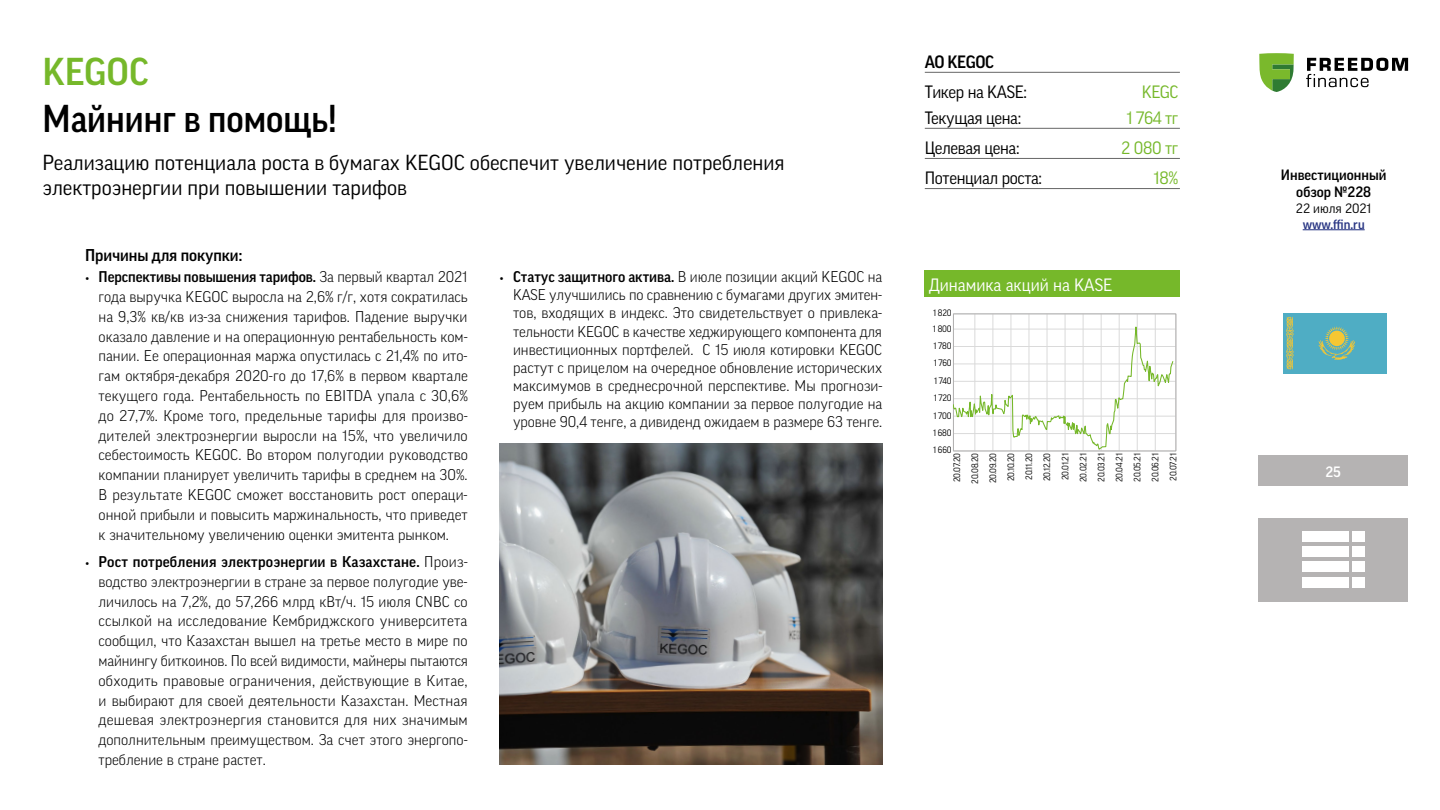
<style>
.page{position:relative;width:1440px;height:810px;background:#fff}
.page>*{position:absolute;margin:0;border:0;box-sizing:border-box;transform-origin:0 0}
.t1{font:500 37.5px "Good Pro";color:#000;scale:.95 1}
.t2{font:500 37.5px "Good Pro";color:#76b82a}
.t3{font:21px/25.2px "Good Pro";color:#000}
.t4{font:17.25px "Good Pro";letter-spacing:-.02em;color:#000}
.t5{font:17.25px "Good Pro";letter-spacing:-.02em;color:#76b82a}
.t6{font:17.25px "Good Pro";color:#fff}
.t7{font:500 17.25px "Good Pro";letter-spacing:-.02em;color:#000}
.t8{font:500 16.5px "Good Pro";letter-spacing:-.005em;color:#000}
.t9{font:300 15px/19.8px "Good Pro";color:#000;text-align:justify}
.t10{font:500 14.48px/17.4px "Good Pro";color:#000;text-align:center}
.t11{font:500 14.48px "Good Pro";color:#fff}
.t12{font:500 13.05px "Good Pro";color:#283583}
.t13{font:13.05px "Good Pro";color:#000}
.t14{font:9px/18.1px "Good Pro";letter-spacing:-.02em;color:#000;text-align:justify;scale:.94 1}
.s1{font-family:"Minion Pro";font-weight:400}
.s2{font-weight:500}
</style>
<div class="page">
<hr style="left:1303px;top:229px;width:62px;height:1px;background:#283583">
<div style="left:1258px;top:456px;width:150px;height:30px;background:#b5b3b3"></div>
<div style="left:1259px;top:518px;width:149px;height:83px;background:#b5b3b3"></div>
<div style="left:1302px;top:531px;width:46px;height:11px;background:#fff"></div>
<div style="left:1352px;top:531px;width:13px;height:11px;background:#fff"></div>
<div style="left:1302px;top:547px;width:46px;height:10px;background:#fff"></div>
<div style="left:1352px;top:547px;width:13px;height:10px;background:#fff"></div>
<div style="left:1302px;top:562px;width:46px;height:10px;background:#fff"></div>
<div style="left:1352px;top:562px;width:13px;height:10px;background:#fff"></div>
<div style="left:1302px;top:577px;width:46px;height:11px;background:#fff"></div>
<div style="left:1352px;top:577px;width:13px;height:11px;background:#fff"></div>
<svg style="left:1259px;top:53px;width:35px;height:39px"></svg>
<svg style="left:1306px;top:58px;width:102px;height:29px"></svg>
<hr style="left:925px;top:72px;width:255px;height:1px;background:#666">
<hr style="left:925px;top:128px;width:255px;height:1px;background:#666">
<hr style="left:925px;top:158px;width:255px;height:1px;background:#666">
<hr style="left:925px;top:188px;width:255px;height:1px;background:#666">
<img style="left:500px;top:444px;width:382px;height:321px">
<div style="left:1283px;top:313px;width:103px;height:60px;background:#4fadc4"></div>
<svg style="left:1286px;top:317px;width:8px;height:52px"></svg>
<svg style="left:1318px;top:326px;width:37px;height:34px"></svg>
<div style="left:925px;top:270px;width:255px;height:27px;background:#76b82a"></div>
<hr style="left:1176px;top:314px;width:1px;height:137px;background:#dadada">
<hr style="left:953px;top:451px;width:223px;height:1px;background:#dadada">
<svg style="left:953px;top:314px;width:221px;height:137px"></svg>
<h1 class="t2" style="left:43px;top:50px;width:108px">KEGOC</h1>
<h1 class="t1" style="left:43px;top:97px;width:311px">Майнинг в помощь!</h1>
<h2 class="t3" style="left:43px;top:150px;width:744px">Реализацию потенциала роста в бумагах KEGOC обеспечит увеличение потребления электроэнергии при повышении тарифов</h2>
<p class="t8" style="left:85px;top:246px;width:159px">Причины для покупки:</p>
<p class="t7" style="left:925px;top:52px;width:71px">АО KEGOC</p>
<p class="t4" style="left:925px;top:82px;width:104px">Тикер на KASE:</p>
<p class="t5" style="left:1142px;top:82px;width:38px">KEGC</p>
<p class="t4" style="left:925px;top:108px;width:98px">Текущая цена:</p>
<p class="t5" style="left:1127px;top:108px;width:53px">1 764 тг</p>
<p class="t4" style="left:925px;top:138px;width:96px">Целевая цена:</p>
<p class="t5" style="left:1121px;top:138px;width:58px">2 080 тг</p>
<p class="t4" style="left:925px;top:168px;width:119px">Потенциал роста:</p>
<p class="t5" style="left:1154px;top:168px;width:26px">18%</p>
<p class="t9" style="left:99px;top:267px;width:371px;text-indent:-14px"><span class="s1">•</span> <span class="s2">Перспективы повышения тарифов.</span> За первый квартал 2021 года выручка KEGOC выросла на 2,6% г/г, хотя сократилась на 9,3% кв/кв из-за снижения тарифов. Падение выручки оказало давление и на операционную рентабельность ком&shy;пании. Ее операционная маржа опустилась с 21,4% по ито&shy;гам октября-декабря 2020-го до 17,6% в первом квартале текущего года. Рентабельность по EBITDA упала с 30,6% до 27,7%. Кроме того, предельные тарифы для произво&shy;дителей электроэнергии выросли на 15%, что увеличило себестоимость KEGOC. Во втором полугодии руководство компании планирует увеличить тарифы в среднем на 30%.<br>В результате KEGOC сможет восстановить рост операци&shy;онной прибыли и повысить маржинальность, что приведет к значительному увеличению оценки эмитента рынком.</p>
<p class="t9" style="left:99px;top:552px;width:371px;text-indent:-14px"><span class="s1">•</span> <span class="s2">Рост потребления электроэнергии в Казахстане.</span> Произ&shy;водство электроэнергии в стране за первое полугодие уве&shy;личилось на 7,2%, до 57,266 млрд кВт/ч. 15 июля CNBC со ссылкой на исследование Кембриджского университета сообщил, что Казахстан вышел на третье место в мире по майнингу биткоинов. По всей видимости, майнеры пытаются обходить правовые ограничения, действующие в Китае, и выбирают для своей деятельности Казахстан. Местная дешевая электроэнергия становится для них значимым дополнительным преимуществом. За счет этого энергопо&shy;требление в стране растет.</p>
<p class="t9" style="left:513px;top:268px;width:371px;line-height:18.1px;text-indent:-13px"><span class="s1">•</span> <span class="s2">Статус защитного актива.</span> В июле позиции акций KEGOC на KASE улучшились по сравнению с бумагами других эмитен&shy;тов, входящих в индекс. Это свидетельствует о привлека&shy;тельности KEGOC в качестве хеджирующего компонента для инвестиционных портфелей. С 15 июля котировки KEGOC растут с прицелом на очередное обновление исторических максимумов в среднесрочной перспективе. Мы прогнози&shy;руем прибыль на акцию компании за первое полугодие на уровне 90,4 тенге, а дивиденд ожидаем в размере 63 тенге.</p>
<p class="t6" style="left:929px;top:274px;width:185px">Динамика акций на KASE</p>
<p class="t14" style="left:933px;top:304px;width:21px">1 820</p>
<p class="t14" style="left:933px;top:319px;width:21px">1 800</p>
<p class="t14" style="left:934px;top:337px;width:21px">1 780</p>
<p class="t14" style="left:934px;top:354px;width:21px">1 760</p>
<p class="t14" style="left:933px;top:372px;width:21px;line-height:17.4px">1 740<br>1 720<br>1 700<br>1 680<br>1 660</p>
<p class="t14" style="left:948px;top:484px;width:34px;text-align:center;rotate:-90deg">20.07.20<br>20.08.20<br>20.09.20<br>20.10.20<br>20.11.20<br>20.12.20<br>20.01.21<br>20.02.21<br>20.03.21<br>20.04.21<br>20.05.21<br>20.06.21<br>20.07.21</p>
<p class="t10" style="left:1281px;top:166px;width:107px">Инвестиционный обзор №228</p>
<p class="t13" style="left:1296px;top:201px;width:77px">22 июля 2021</p>
<p class="t12" style="left:1303px;top:217px;width:63px">www.ffin.ru</p>
<p class="t11" style="left:1326px;top:463px;width:17px">25</p>
</div>
